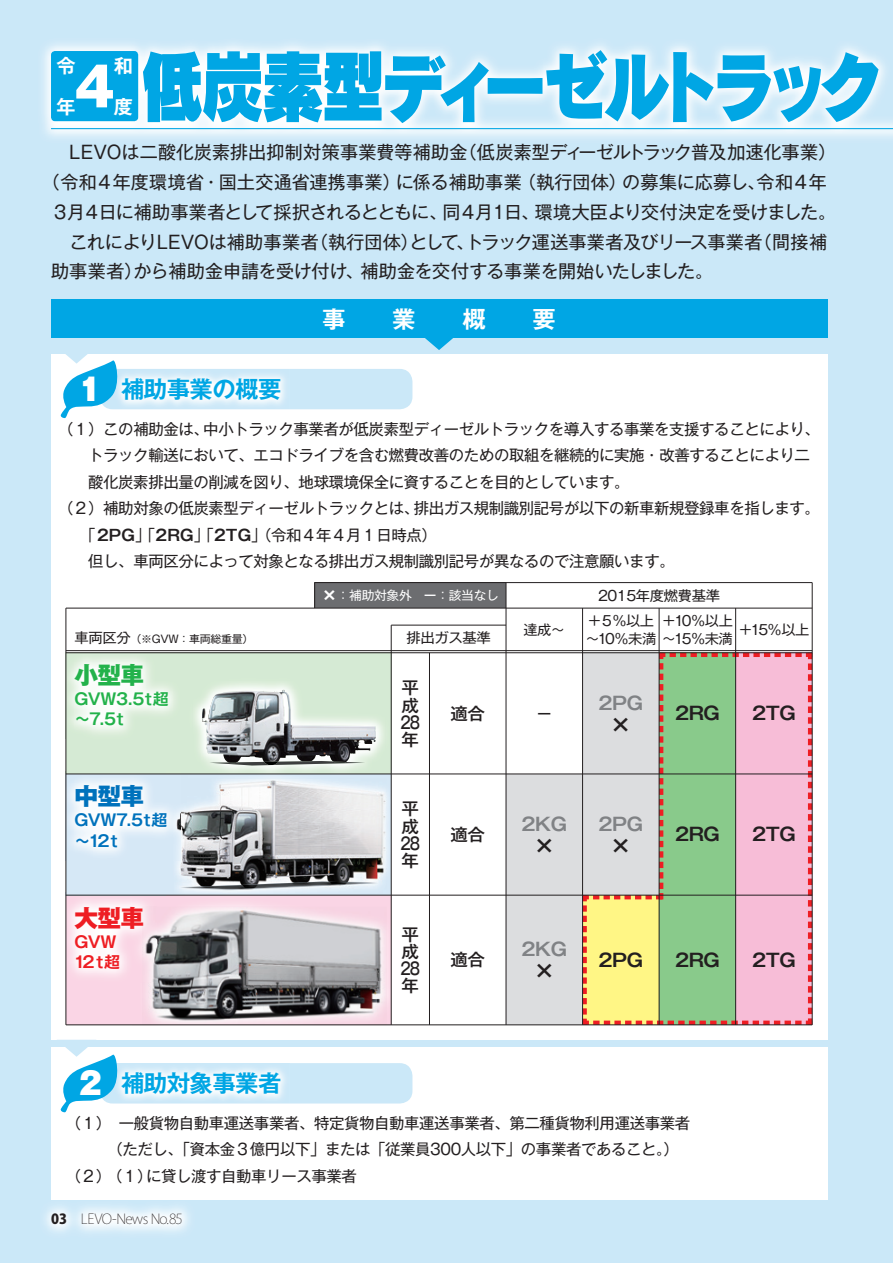
<style>
.page{position:relative;width:893px;height:1263px;background:#cbe8f8}
.page>*{position:absolute;margin:0;border:0;box-sizing:border-box;transform-origin:0 0}
.t1{font:78.6px "Rodin Pro UB";letter-spacing:-.11em;color:#00a6e4;scale:.83 1}
.t2{font:800 53.1px "Gothic MB101 Pro";color:#fff}
.t3{font:900 29.7px "Gothic MB101 Pro";color:#fff}
.t4{font:800 23.7px "Gothic MB101 Pro";color:#23b24b}
.t5{font:800 23.7px "Gothic MB101 Pro";color:#ee1d23}
.t6{font:800 23.7px "Gothic MB101 Pro";color:#0072bc}
.t7{font:700 23.4px "Gothic MB101 Pro De";letter-spacing:-.025em;color:#00a6e4}
.t8{font:700 23.4px "Gothic MB101 Pro De";color:#fff}
.t9{font:700 21.3px "Gothic MB101 Pro De";color:#231f20}
.t10{font:700 19.2px/40.3px "Gothic MB101 Pro De";color:#fff}
.t11{font:18px "Gothic MB101 Pro";letter-spacing:-.005em;color:#231f20}
.t12{font:18px "Gothic MB101 Pro";letter-spacing:-.045em;color:#231f20}
.t13{font:700 18px "Gothic MB101 Pro De";letter-spacing:-.025em;color:#231f20}
.t14{font:700 18px "Gothic MB101 Pro De";letter-spacing:-.025em;color:#808285}
.t15{font:500 16.95px/17.2px "Gothic MB101 Pro";letter-spacing:-.045em;color:#231f20;text-align:justify}
.t16{font:700 16.05px/20.1px "Gothic MB101 Pro De";letter-spacing:-.005em;color:#23b24b}
.t17{font:700 16.05px/20.1px "Gothic MB101 Pro De";letter-spacing:-.025em;color:#0072bc}
.t18{font:700 16.05px/20.1px "Gothic MB101 Pro De";letter-spacing:-.025em;color:#ee1d23}
.t19{font:15.45px "Gothic MB101 Pro";letter-spacing:-.025em;color:#231f20}
.t20{font:13.95px "Gothic MB101 Pro";letter-spacing:-.025em;color:#231f20}
.t21{font:500 13.95px "Gothic MB101 Pro";color:#231f20}
.t22{font:13.8px/18px "Gothic MB101 Pro";letter-spacing:-.035em;color:#231f20}
.t23{font:200 13.8px "Koz Go Pro";letter-spacing:-.04em;color:#231f20}
.t24{font:12.3px "Gothic MB101 Pro";letter-spacing:-.025em;color:#fff}
.t25{font:10.65px "Gothic MB101 Pro";letter-spacing:-.025em;color:#231f20}
.s1{font-family:"Gothic MB101 Pro De";font-weight:700}
.s2{font-weight:700;font-size:15px}
.s3{font-weight:500}
.s4{font-size:13.95px}
.s5{font-weight:800}
</style>
<div class="page">
<div style="left:51px;top:354px;width:776px;height:686px;background:#fff"></div>
<div style="left:51px;top:1047px;width:776px;height:152px;background:#fff"></div>
<div style="left:100px;top:1063px;width:312px;height:40px;background:#cbe8f8;border-radius:13px"></div>
<img style="left:120px;top:1068px;width:165px;height:32px">
<div style="left:506px;top:774px;width:77px;height:121px;background:#dcdddf"></div>
<div style="left:506px;top:895px;width:77px;height:130px;background:#dcdddf"></div>
<div style="left:66px;top:895px;width:325px;height:130px;background:#fad5e5"></div>
<div style="left:66px;top:774px;width:325px;height:121px;background:#d6e8f6"></div>
<div style="left:66px;top:653px;width:325px;height:121px;background:#d5ead4"></div>
<hr style="left:391px;top:625px;width:115px;height:1px;background:#231f20">
<svg style="left:583px;top:653px;width:229px;height:371px;background:#cdc8b0"></svg>
<div style="left:315px;top:583px;width:191px;height:25px;background:#6c6d70"></div>
<hr style="left:506px;top:583px;width:1px;height:442px;background:#231f20">
<svg style="left:314px;top:583px;width:1px;height:25px"></svg>
<img style="left:43px;top:43px;width:850px;height:94px">
<div style="left:51px;top:51px;width:87px;height:70px;background:#00a6e4;border-radius:4px"></div>
<hr style="left:51px;top:128px;width:842px;height:1px;background:#00a6e4">
<img style="left:166px;top:770px;width:225px;height:125px">
<img style="left:173px;top:775px;width:214px;height:118px">
<img style="left:180px;top:882px;width:198px;height:7px">
<img style="left:185px;top:896px;width:206px;height:128px">
<img style="left:142px;top:907px;width:245px;height:117px">
<img style="left:188px;top:775px;width:199px;height:4px">
<img style="left:193px;top:683px;width:192px;height:91px">
<img style="left:282px;top:690px;width:77px;height:57px">
<img style="left:202px;top:690px;width:81px;height:47px">
<img style="left:209px;top:761px;width:156px;height:4px">
<img style="left:228px;top:761px;width:118px;height:4px">
<img style="left:67px;top:653px;width:114px;height:86px">
<img style="left:65px;top:893px;width:1px;height:89px">
<img style="left:67px;top:894px;width:90px;height:82px">
<img style="left:132px;top:896px;width:25px;height:80px">
<img style="left:142px;top:907px;width:15px;height:75px">
<img style="left:65px;top:772px;width:1px;height:88px">
<img style="left:67px;top:773px;width:99px;height:81px">
<img style="left:166px;top:775px;width:7px;height:85px">
<svg style="left:166px;top:772px;width:14px;height:2px"></svg>
<img style="left:173px;top:775px;width:7px;height:85px">
<img style="left:45px;top:1206px;width:144px;height:27px">
<hr style="left:315px;top:582px;width:497px;height:1px;background:#231f20">
<hr style="left:66px;top:608px;width:746px;height:1px;background:#231f20">
<hr style="left:582px;top:608px;width:1px;height:417px;background:#231f20">
<hr style="left:659px;top:608px;width:1px;height:417px;background:#231f20">
<hr style="left:735px;top:608px;width:1px;height:417px;background:#231f20">
<hr style="left:66px;top:650px;width:746px;height:1px;background:#231f20">
<hr style="left:429px;top:653px;width:1px;height:372px;background:#231f20">
<hr style="left:812px;top:583px;width:1px;height:442px;background:#231f20">
<svg style="left:51px;top:300px;width:776px;height:118px"></svg>
<svg style="left:60px;top:1047px;width:60px;height:65px"></svg>
<hr style="left:66px;top:774px;width:746px;height:1px;background:#231f20">
<hr style="left:66px;top:652px;width:746px;height:1px;background:#231f20">
<hr style="left:66px;top:895px;width:746px;height:1px;background:#231f20">
<hr style="left:66px;top:1024px;width:746px;height:1px;background:#231f20">
<hr style="left:66px;top:608px;width:1px;height:417px;background:#231f20">
<hr style="left:391px;top:625px;width:1px;height:400px;background:#231f20">
<h1 class="t1" style="left:140px;top:30px;width:897px">低炭素型ディーゼルトラック</h1>
<p class="t10" style="left:56px;top:43px;width:78px">令　　和年　　度</p>
<h2 class="t2" style="left:68px;top:43px;width:55px">４</h2>
<p class="t11" style="left:51px;top:138px;width:787px">　LEVOは二酸化炭素排出抑制対策事業費等補助金（低炭素型ディーゼルトラック普及加速化事業）</p>
<p class="t11" style="left:42px;top:167px;width:786px">（令和４年度環境省・国土交通省連携事業）に係る補助事業（執行団体）の募集に応募し、令和４年</p>
<p class="t12" style="left:51px;top:197px;width:787px">３月４日に補助事業者として採択されるとともに、同４月１日、環境大臣より交付決定を受けました。</p>
<p class="t11" style="left:51px;top:227px;width:777px">　これによりLEVOは補助事業者（執行団体）として、トラック運送事業者及びリース事業者（間接補</p>
<p class="t11" style="left:51px;top:257px;width:663px">助事業者）から補助金申請を受け付け、補助金を交付する事業を開始いたしました。</p>
<h3 class="t3" style="left:79px;top:365px;width:24px">1</h3>
<h3 class="t7" style="left:121px;top:370px;width:162px">補助事業の概要</h3>
<h3 class="t8" style="left:322px;top:299px;width:235px">事　　業　　概　　要</h3>
<p class="t19" style="left:58px;top:416px;width:763px">（１）この補助金は、中小トラック事業者が低炭素型ディーゼルトラックを導入する事業を支援することにより、</p>
<p class="t19" style="left:88px;top:442px;width:723px">トラック輸送において、エコドライブを含む燃費改善のための取組を継続的に実施・改善することにより二</p>
<p class="t19" style="left:88px;top:469px;width:543px">酸化炭素排出量の削減を図り、地球環境保全に資することを目的としています。</p>
<p class="t19" style="left:58px;top:496px;width:763px">（２）補助対象の低炭素型ディーゼルトラックとは、排出ガス規制識別記号が以下の新車新規登録車を指します。</p>
<p class="t19" style="left:80px;top:522px;width:359px">　「<span class="s1">2PG</span>」「<span class="s1">2RG</span>」「<span class="s1">2TG</span>」（令和４年４月１日時点）</p>
<p class="t19" style="left:88px;top:549px;width:588px">但し、車両区分によって対象となる排出ガス規制識別記号が異なるので注意願います。</p>
<p class="t24" style="left:322px;top:585px;width:179px"><span class="s2">×</span>：補助対象外　<span class="s3">ー</span>：該当なし</p>
<p class="t25" style="left:74px;top:630px;width:181px"><span class="s4">車両区分</span>（※GVW：車両総重量）</p>
<p class="t20" style="left:406px;top:626px;width:86px">排出ガス基準</p>
<h3 class="t4" style="left:74px;top:655px;width:71px">小型車</h3>
<p class="t16" style="left:74px;top:687px;width:96px">GVW3.5t超～7.5t</p>
<h3 class="t6" style="left:74px;top:776px;width:71px">中型車</h3>
<p class="t17" style="left:74px;top:808px;width:95px">GVW7.5t超～12t</p>
<h3 class="t5" style="left:74px;top:898px;width:71px">大型車</h3>
<p class="t18" style="left:73px;top:929px;width:48px">GVW<br>12t超</p>
<p class="t15" style="left:400px;top:677px;width:21px">平成28年</p>
<p class="t15" style="left:400px;top:798px;width:21px">平成28年</p>
<p class="t15" style="left:400px;top:923px;width:21px">平成28年</p>
<p class="t15" style="left:450px;top:703px;width:36px">適合</p>
<p class="t15" style="left:450px;top:824px;width:36px">適合</p>
<p class="t15" style="left:450px;top:949px;width:36px">適合</p>
<p class="t22" style="left:523px;top:618px;width:43px">達成～</p>
<p class="t20" style="left:598px;top:584px;width:124px">2015年度燃費基準</p>
<p class="t22" style="left:662px;top:609px;width:73px">＋10％以上</p>
<p class="t22" style="left:585px;top:609px;width:149px">＋５％以上<br>～10％未満～15％未満</p>
<p class="t22" style="left:738px;top:618px;width:72px">＋15％以上</p>
<p class="t14" style="left:598px;top:688px;width:46px">2PG</p>
<h3 class="t9" style="left:610px;top:707px;width:23px">×</h3>
<p class="t21" style="left:537px;top:702px;width:16px">ー</p>
<p class="t13" style="left:752px;top:698px;width:45px">2TG</p>
<p class="t13" style="left:675px;top:698px;width:46px">2RG</p>
<p class="t14" style="left:521px;top:809px;width:47px">2KG</p>
<h3 class="t9" style="left:533px;top:828px;width:23px">×</h3>
<p class="t14" style="left:598px;top:809px;width:46px">2PG</p>
<h3 class="t9" style="left:610px;top:828px;width:23px">×</h3>
<p class="t13" style="left:675px;top:820px;width:46px">2RG</p>
<p class="t13" style="left:752px;top:820px;width:45px">2TG</p>
<p class="t14" style="left:521px;top:934px;width:47px">2KG</p>
<h3 class="t9" style="left:533px;top:953px;width:23px">×</h3>
<p class="t13" style="left:598px;top:945px;width:46px">2PG</p>
<p class="t13" style="left:675px;top:945px;width:46px">2RG</p>
<p class="t13" style="left:752px;top:945px;width:45px">2TG</p>
<h3 class="t3" style="left:79px;top:1059px;width:24px">2</h3>
<h3 class="t7" style="left:121px;top:1064px;width:162px">補助対象事業者</h3>
<p class="t19" style="left:66px;top:1110px;width:626px">（１）一般貨物自動車運送事業者、特定貨物自動車運送事業者、第二種貨物利用運送事業者</p>
<p class="t19" style="left:107px;top:1137px;width:573px">（ただし、「資本金３億円以下」または「従業員300人以下」の事業者であること。）</p>
<p class="t19" style="left:66px;top:1163px;width:292px">（２）（１）に貸し渡す自動車リース事業者</p>
<p class="t23" style="left:51px;top:1210px;width:134px"><span class="s5">03</span> LEVO-News No.85</p>
</div>
